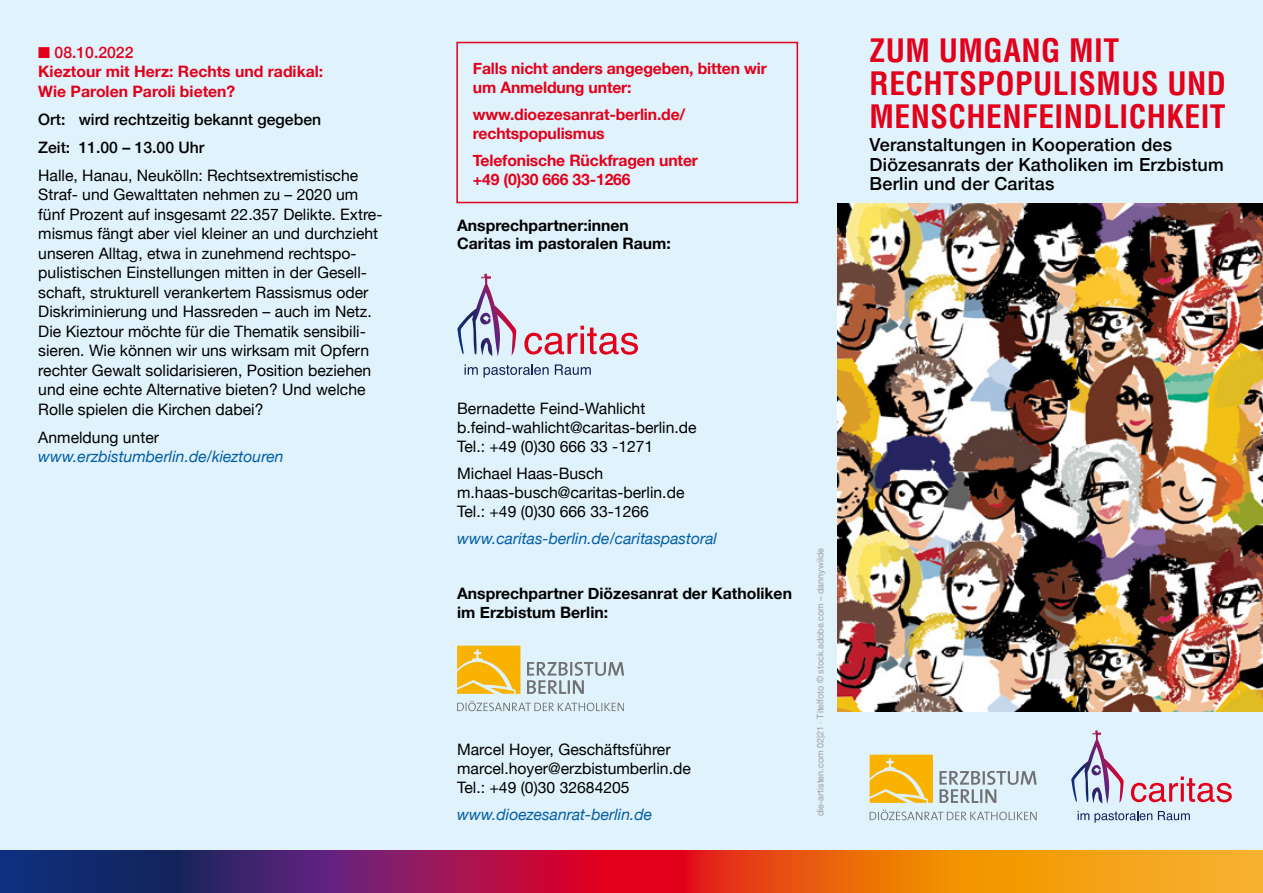
<style>
.page{position:relative;width:1263px;height:893px;background:#e0f2fb}
.page>*{position:absolute;margin:0;border:0;box-sizing:border-box;transform-origin:0 0}
.t1{font:700 condensed 31.5px/33px "Helvetica LT Std";letter-spacing:.015em;color:#e2001a}
.t2{font:500 18px/19.5px "Helvetica Neue";letter-spacing:.01em;color:#000}
.t3{font:15.75px/19.5px "Helvetica Neue";color:#000}
.t4{font:700 15.75px/18.9px "Helvetica Neue";letter-spacing:-.01em;color:#e2001a}
.t5{font:700 15.75px/18.9px "Helvetica Neue";color:#000}
.t6{font:italic 15.75px "Helvetica Neue";color:#005ea8}
.t7{font:500 15.75px/28px "Helvetica Neue";color:#000}
.t8{font:9px "Helvetica Neue";color:#9c9e9f}
.s1{font-weight:500}
</style>
<div class="page">
<img style="left:838px;top:203px;width:425px;height:508px">
<svg style="left:457px;top:274px;width:29px;height:80px"></svg>
<svg style="left:524px;top:326px;width:114px;height:29px"></svg>
<svg style="left:465px;top:364px;width:84px;height:14px"></svg>
<svg style="left:555px;top:364px;width:36px;height:11px"></svg>
<svg style="left:631px;top:850px;width:632px;height:43px;background:#ee7512"></svg>
<svg style="left:0;top:850px;width:631px;height:43px;background:#661b5d"></svg>
<svg style="left:1071px;top:730px;width:26px;height:71px"></svg>
<svg style="left:1131px;top:776px;width:101px;height:26px"></svg>
<svg style="left:1078px;top:811px;width:74px;height:12px"></svg>
<svg style="left:1158px;top:811px;width:32px;height:9px"></svg>
<div style="left:456px;top:42px;width:342px;height:161px;border:2px solid #e2001a"></div>
<svg style="left:870px;top:755px;width:63px;height:48px;background:#f5bb25"></svg>
<svg style="left:939px;top:771px;width:97px;height:32px"></svg>
<svg style="left:870px;top:810px;width:166px;height:10px"></svg>
<svg style="left:457px;top:646px;width:63px;height:48px;background:#f5bb26"></svg>
<svg style="left:527px;top:662px;width:97px;height:32px"></svg>
<svg style="left:457px;top:701px;width:167px;height:10px"></svg>
<p class="t4" style="left:38px;top:43px;width:286px;line-height:19.5px">■ <span class="s1">08.10.2022<br></span>Kieztour mit Herz: Rechts und radikal:<br>Wie Parolen Paroli bieten?</p>
<p class="t7" style="left:38px;top:104px;width:284px">Ort: wird rechtzeitig bekannt gegeben<br>Zeit: 11.00 – 13.00 Uhr</p>
<p class="t3" style="left:38px;top:166px;width:346px">Halle, Hanau, Neukölln: Rechtsextremistische Straf- und Gewalttaten nehmen zu – 2020 um fünf Prozent auf insgesamt 22.357 Delikte. Extre&shy;mismus fängt aber viel kleiner an und durchzieht unseren Alltag, etwa in zunehmend rechtspo&shy;pulistischen Einstellungen mitten in der Gesell&shy;schaft, strukturell verankertem Rassismus oder Diskriminierung und Hassreden – auch im Netz.<br>Die Kieztour möchte für die Thematik sensibili&shy;sieren. Wie können wir uns wirksam mit Opfern rechter Gewalt solidarisieren, Position beziehen und eine echte Alternative bieten? Und welche Rolle spielen die Kirchen dabei?</p>
<p class="t3" style="left:38px;top:428px;width:122px">Anmeldung unter</p>
<p class="t6" style="left:38px;top:445px;width:247px">www.erzbistumberlin.de/kieztouren</p>
<p class="t4" style="left:473px;top:59px;width:295px">Falls nicht anders angegeben, bitten wir um Anmeldung unter:</p>
<p class="t4" style="left:473px;top:105px;width:214px">www.dioezesanrat-berlin.de/ rechtspopulismus</p>
<p class="t4" style="left:473px;top:152px;width:227px">Telefonische Rückfragen unter +49 (0)30 666 33-1266</p>
<p class="t5" style="left:457px;top:216px;width:215px">Ansprechpartner:innen<br>Caritas im pastoralen Raum:</p>
<h1 class="t1" style="left:870px;top:34px;width:358px">ZUM UMGANG MIT<br>RECHTSPOPULISMUS UND<br>MENSCHENFEINDLICHKEIT</h1>
<p class="t2" style="left:870px;top:133px;width:356px">Veranstaltungen in Kooperation des<br>Diözesanrats der Katholiken im Erzbistum<br>Berlin und der Caritas</p>
<p class="t3" style="left:457px;top:400px;width:241px;line-height:18.9px">Bernadette Feind-Wahlicht b.feind-wahlicht@caritas-berlin.de<br>Tel.: +49 (0)30 666 33 -1271</p>
<p class="t3" style="left:457px;top:465px;width:229px;line-height:18.9px">Michael Haas-Busch m.haas-busch@caritas-berlin.de<br>Tel.: +49 (0)30 666 33-1266</p>
<p class="t6" style="left:457px;top:527px;width:261px">www.caritas-berlin.de/caritaspastoral</p>
<p class="t5" style="left:457px;top:584px;width:336px">Ansprechpartner Diözesanrat der Katholiken im Erzbistum Berlin:</p>
<p class="t3" style="left:457px;top:741px;width:235px;line-height:18.9px">Marcel Hoyer, Geschäftsführer marcel.hoyer@erzbistumberlin.de<br>Tel.: +49 (0)30 32684205</p>
<p class="t6" style="left:457px;top:803px;width:197px">www.dioezesanrat-berlin.de</p>
<p class="t8" style="left:814px;top:816px;width:269px;rotate:-90deg">die-artisten.com 02|21 · Titelfoto © stock.adobe.com – dannywilde</p>
</div>
